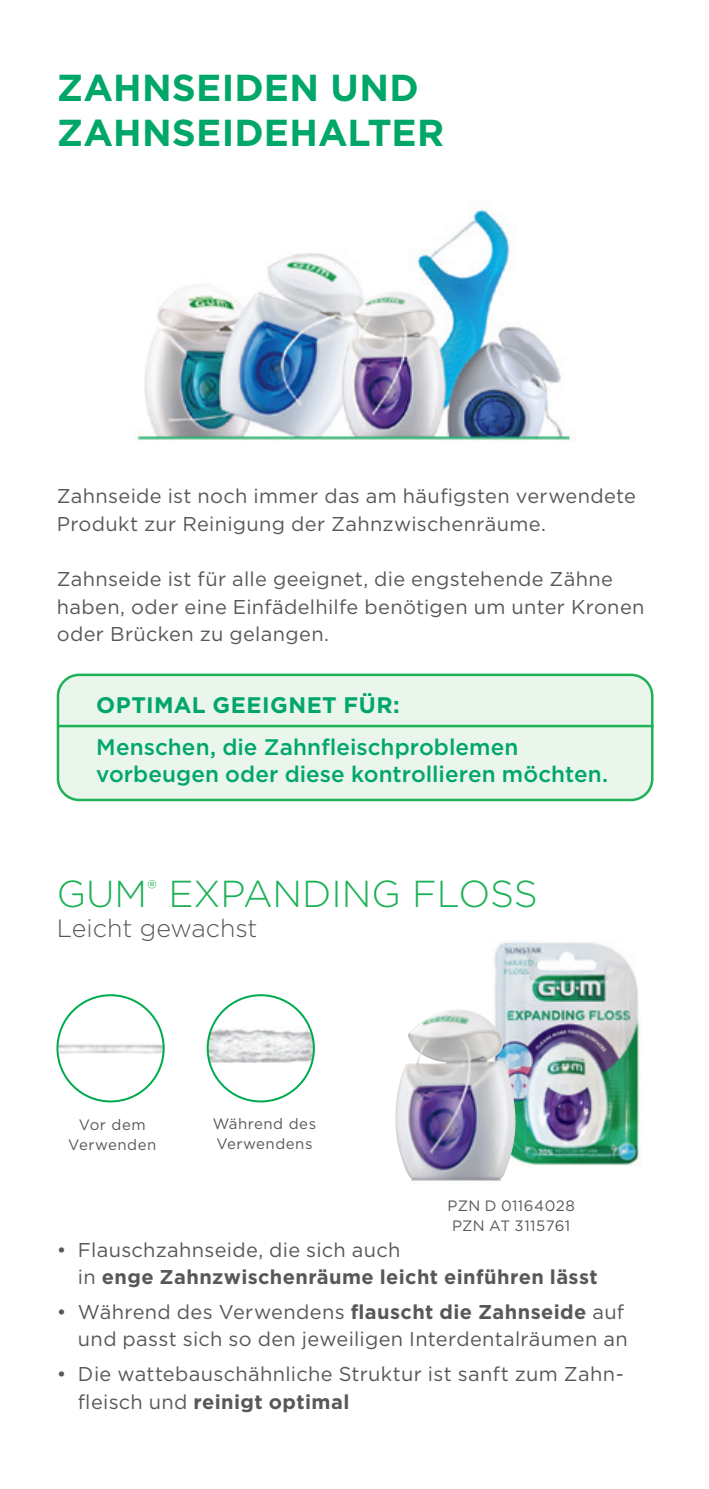
<style>
.page{position:relative;width:709px;height:1489px;background:#fff}
.page>*{position:absolute;margin:0;border:0;box-sizing:border-box;transform-origin:0 0}
.t1{font:700 37.5px/45px "Gotham";letter-spacing:.005em;color:#00a769}
.t2{font:300 37.5px "Gotham";color:#1db156}
.t3{font:300 25px "Gotham";color:#57585a}
.t4{font:500 22.5px/27.5px "Gotham";letter-spacing:.005em;color:#00a769}
.t5{font:700 22.5px "Gotham";letter-spacing:.02em;color:#00a769}
.t6{font:20px/27.5px "Gotham";letter-spacing:.015em;color:#57585a}
.t7{font:700 20px/27.5px "Gotham";letter-spacing:.02em;color:#57585a}
.t8{font:15px/20px "Gotham";letter-spacing:.035em;color:#57585a}
.s1{font-weight:400}
.s2{font-weight:700}
</style>
<div class="page">
<img style="left:208px;top:1002px;width:106px;height:89px">
<div style="left:207px;top:994px;width:108px;height:108px;border:2px solid #00ab4d;border-radius:50%"></div>
<img style="left:59px;top:1003px;width:23px;height:51px">
<img style="left:110px;top:1003px;width:54px;height:89px">
<div style="left:56px;top:994px;width:109px;height:108px;border:2px solid #00ab4d;border-radius:50%"></div>
<div style="left:58px;top:674px;width:594px;height:126px;background:#eaf5ec;border-radius:21px"></div>
<div style="left:57px;top:673px;width:596px;height:128px;border:2px solid #1eb156;border-radius:21px"></div>
<hr style="left:58px;top:724px;width:595px;height:3px;background:#1eb156">
<img style="left:137px;top:204px;width:434px;height:237px">
<img style="left:494px;top:941px;width:146px;height:224px">
<img style="left:395px;top:1009px;width:120px;height:172px">
<h1 class="t1" style="left:57px;top:65px;width:389px">ZAHNSEIDEN UND<br>ZAHNSEIDEHALTER</h1>
<p class="t6" style="left:57px;top:482px;width:581px">Zahnseide ist noch immer das am häufigsten verwendete<br>Produkt zur Reinigung der Zahnzwischenräume.</p>
<p class="t6" style="left:57px;top:564px;width:589px">Zahnseide ist für alle geeignet, die engstehende Zähne haben, oder eine Einfädelhilfe benötigen um unter Kronen oder Brücken zu gelangen.</p>
<p class="t5" style="left:96px;top:690px;width:305px">OPTIMAL GEEIGNET FÜR:</p>
<p class="t4" style="left:96px;top:732px;width:513px">Menschen, die Zahnfleischproblemen vorbeugen oder diese kontrollieren möchten.</p>
<h1 class="t2" style="left:57px;top:870px;width:482px">GUM<sup>®</sup> EXPANDING FLOSS</h1>
<p class="t3" style="left:57px;top:912px;width:202px">Leicht gewachst</p>
<p class="t8" style="left:68px;top:1114px;width:90px;text-align:center">Vor dem<br>Verwenden</p>
<p class="t8" style="left:213px;top:1113px;width:105px">Während des<br>Verwendens</p>
<p class="t8" style="left:447px;top:1194px;width:129px">PZN D 01164028<br>PZN AT 3115761</p>
<p class="t7" style="left:78px;top:1235px;width:521px;text-indent:-21px"><span class="s1">• Flauschzahnseide, die sich auch<br>in</span> enge Zahnzwischenräume leicht einführen lässt</p>
<p class="t6" style="left:57px;top:1297px;width:572px;text-align:right">• Während des Verwendens <span class="s2">flauscht die Zahnseide</span> auf und passt sich so den jeweiligen Interdentalräumen an</p>
<p class="t6" style="left:78px;top:1359px;width:547px;text-indent:-21px">• Die wattebauschähnliche Struktur ist sanft zum Zahn&shy;fleisch und <span class="s2">reinigt optimal</span></p>
</div>
